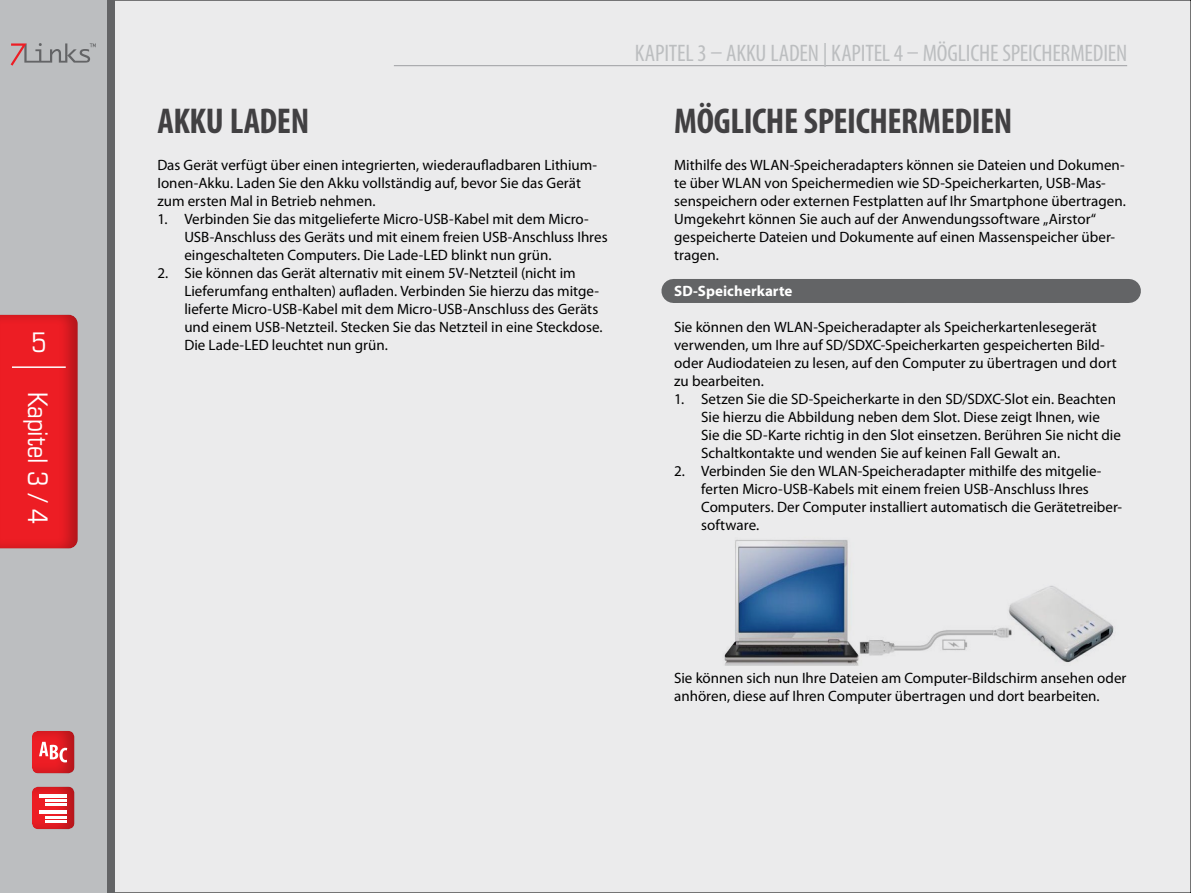
<style>
.page{position:relative;width:1191px;height:893px;background:#ebebec}
.page>*{position:absolute;margin:0;border:0;box-sizing:border-box;transform-origin:0 0}
.t1{font:700 condensed 36px "Myriad Pro";letter-spacing:-.01em;color:#414042}
.t2{font:condensed 27px "Eurostile";letter-spacing:-.005em;color:#fff}
.t3{font:condensed 24px "Myriad Pro";letter-spacing:-.01em;color:#bcbec0}
.t4{font:15px/18px "Myriad Pro";color:#000}
.t5{font:700 15px "Myriad Pro";letter-spacing:.005em;color:#fff}
</style>
<div class="page">
<div style="left:34px;top:0;width:81px;height:893px;background:#636466"></div>
<div style="left:0;top:0;width:106px;height:893px;background:#bcbec0"></div>
<svg style="left:11px;top:43px;width:85px;height:23px"></svg>
<div style="left:0;top:315px;width:81px;height:235px;background:#000;opacity:.25"></div>
<hr style="left:12px;top:366px;width:54px;height:2px;background:#fff">
<div style="left:31px;top:730px;width:46px;height:45px;background:#000;opacity:.25"></div>
<svg style="left:39px;top:742px;width:28px;height:20px"></svg>
<div style="left:31px;top:786px;width:46px;height:43px;background:#000;opacity:.25"></div>
<hr style="left:39px;top:794px;width:28px;height:3px;background:#fff">
<hr style="left:39px;top:811px;width:28px;height:3px;background:#fff">
<hr style="left:45px;top:799px;width:22px;height:2px;background:#fff">
<hr style="left:45px;top:816px;width:22px;height:2px;background:#fff">
<hr style="left:45px;top:803px;width:22px;height:2px;background:#fff">
<hr style="left:45px;top:820px;width:22px;height:2px;background:#fff">
<hr style="left:394px;top:65px;width:733px;height:1px;background:#9d9fa2">
<div style="left:673px;top:279px;width:455px;height:24px;background:#636466"></div>
<svg style="left:1128px;top:279px;width:1px;height:24px"></svg>
<img style="left:724px;top:540px;width:390px;height:125px">
<h2 class="t2" style="left:31px;top:326px;width:17px">5</h2>
<h2 class="t2" style="left:54px;top:391px;width:134px;rotate:90deg">Kapitel 3 / 4</h2>
<h1 class="t1" style="left:157px;top:99px;width:149px">AKKU LADEN</h1>
<p class="t4" style="left:157px;top:156px;width:441px">Das Gerät verfügt über einen integrierten, wiederaufladbaren Lithium-<br>Ionen-Akku. Laden Sie den Akku vollständig auf, bevor Sie das Gerät zum ersten Mal in Betrieb nehmen.</p>
<p class="t4" style="left:184px;top:210px;width:425px;text-indent:-27px">1. Verbinden Sie das mitgelieferte Micro-USB-Kabel mit dem Micro-<br>USB-Anschluss des Geräts und mit einem freien USB-Anschluss I hres eingeschalteten Computers. Die Lade-LED</p>
<p class="t4" style="left:451px;top:246px;width:102px">blinkt nun grün.</p>
<p class="t4" style="left:184px;top:264px;width:420px;text-indent:-27px">2. Sie können das Gerät alternativ mit einem 5V-Netzteil (nicht im Lieferumfang enthalten) aufladen. Verbinden Sie hierzu das mitge&shy;lieferte Micro-USB-Kabel mit dem Micro-USB-Anschluss des Geräts und einem USB-Netzteil. Stecken Sie das Netzteil in eine Steckdose.<br>Die Lade-LED</p>
<p class="t4" style="left:272px;top:336px;width:117px">leuchtet nun grün.</p>
<h3 class="t3" style="left:635px;top:38px;width:322px">KAPITEL 3 – AKKU LADEN | KAPITEL 4 – MÖGLICHE</h3>
<h3 class="t3" style="left:1002px;top:38px;width:10px">SPEICHERMEDIEN</h3>
<h1 class="t1" style="left:674px;top:99px;width:336px">MÖGLICHE SPEICHERMEDIEN</h1>
<p class="t4" style="left:674px;top:156px;width:452px">Mithilfe des WLAN-Speicheradapters können sie Dateien und Dokumen&shy;te über WLAN</p>
<p class="t4" style="left:674px;top:174px;width:453px;text-indent:90px">von Speichermedien wie SD-Speicherkarten, USB-Mas&shy;senspeichern oder externen Festplatten auf I hr Smartphone übertragen.<br>Umgekehrt können Sie auch auf der Anwendungssoftware „Airstor“ gespeicherte Dateien und Dokumente auf einen Massenspeicher über&shy;tragen.</p>
<p class="t5" style="left:674px;top:281px;width:120px">SD-Speicherkarte</p>
<p class="t4" style="left:674px;top:318px;width:444px">Sie können den WLAN-Speicheradapter als Speicherkartenlesegerät verwenden, um I hre auf SD/SDXC-Speicherkarten gespeicherten Bild&shy;oder Audiodateien zu lesen, auf den Computer zu übertragen und dort zu bearbeiten.</p>
<p class="t4" style="left:701px;top:390px;width:421px;text-indent:-27px">1. Setzen Sie die SD-Speicherkarte in den SD/SDXC-Slot ein. Beachten Sie hierzu die Abbildung neben dem Slot. Diese zeigt I hnen, wie Sie die SD-Karte richtig in den Slot einsetzen. Berühren Sie nicht die Schaltkontakte und wenden Sie auf keinen Fall Gewalt an.</p>
<p class="t4" style="left:701px;top:462px;width:422px;text-indent:-27px">2. Verbinden Sie den WLAN-Speicheradapter mithilfe des mitgelie&shy;ferten Micro-USB-Kabels mit einem freien USB-Anschluss I hres Computers. Der Computer installiert automatisch die Gerätetreiber&shy;software.</p>
<p class="t4" style="left:674px;top:669px;width:454px">Sie können sich nun I hre Dateien am Computer-Bildschirm ansehen oder anhören, diese auf I hren Computer übertragen und dort bearbeiten.</p>
</div>
